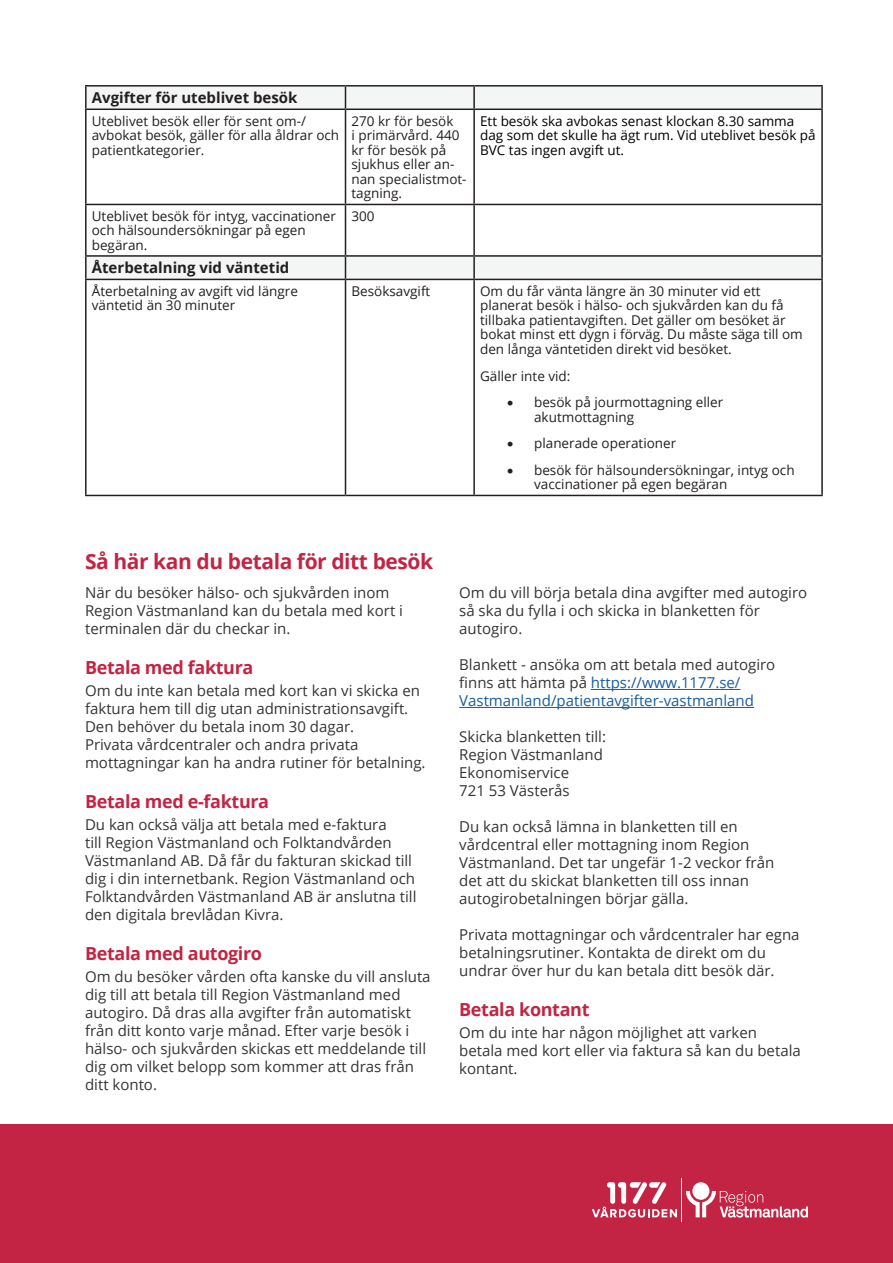
<style>
.page{position:relative;width:893px;height:1263px;background:#fff}
.page>*{position:absolute;margin:0;border:0;box-sizing:border-box;transform-origin:0 0}
.Underrubrik{font:700 21px "Open Sans";letter-spacing:-.02em;color:#c42443}
.Underrubrik-2{font:700 18px "Open Sans";letter-spacing:-.02em;color:#c42443}
.t1{font:15px/18px "Open Sans";color:#333434}
.t2{font:15px/18px "Open Sans";color:#175d9e}
.t3{font:700 15px "Open Sans";color:#231f20}
.t4{font:13.5px/14.5px "Open Sans";color:#231f20}
.t5{font:13.5px/14.5px "Open Sans";color:#000}
.s1{color:#333434}
</style>
<div class="page">
<div style="left:0;top:1125px;width:893px;height:138px;background:#c42443"></div>
<hr style="left:591px;top:689px;width:149px;height:1px;background:#175d9e">
<hr style="left:459px;top:707px;width:295px;height:1px;background:#175d9e">
<svg style="left:87px;top:87px;width:734px;height:192px"></svg>
<hr style="left:85px;top:85px;width:260px;height:2px;background:#231f20">
<hr style="left:85px;top:87px;width:2px;height:22px;background:#231f20">
<hr style="left:345px;top:85px;width:129px;height:2px;background:#231f20">
<svg style="left:345px;top:87px;width:1px;height:22px"></svg>
<hr style="left:474px;top:85px;width:349px;height:2px;background:#231f20">
<hr style="left:473px;top:87px;width:2px;height:22px;background:#231f20">
<hr style="left:821px;top:87px;width:2px;height:22px;background:#231f20">
<hr style="left:85px;top:109px;width:260px;height:1px;background:#231f20">
<hr style="left:85px;top:110px;width:2px;height:94px;background:#231f20">
<hr style="left:345px;top:109px;width:129px;height:1px;background:#231f20">
<hr style="left:345px;top:110px;width:1px;height:94px;background:#231f20">
<hr style="left:474px;top:109px;width:349px;height:1px;background:#231f20">
<hr style="left:473px;top:110px;width:2px;height:94px;background:#231f20">
<hr style="left:821px;top:110px;width:2px;height:94px;background:#231f20">
<hr style="left:85px;top:204px;width:260px;height:1px;background:#231f20">
<hr style="left:85px;top:205px;width:2px;height:50px;background:#231f20">
<hr style="left:345px;top:204px;width:129px;height:1px;background:#231f20">
<hr style="left:345px;top:205px;width:1px;height:50px;background:#231f20">
<hr style="left:474px;top:204px;width:349px;height:1px;background:#231f20">
<hr style="left:473px;top:205px;width:2px;height:50px;background:#231f20">
<hr style="left:821px;top:205px;width:2px;height:50px;background:#231f20">
<hr style="left:85px;top:255px;width:260px;height:2px;background:#231f20">
<hr style="left:85px;top:257px;width:2px;height:22px;background:#231f20">
<hr style="left:345px;top:255px;width:129px;height:2px;background:#231f20">
<svg style="left:345px;top:257px;width:1px;height:22px"></svg>
<hr style="left:474px;top:255px;width:349px;height:2px;background:#231f20">
<hr style="left:473px;top:257px;width:2px;height:22px;background:#231f20">
<hr style="left:821px;top:257px;width:2px;height:22px;background:#231f20">
<hr style="left:85px;top:279px;width:260px;height:1px;background:#231f20">
<hr style="left:85px;top:280px;width:2px;height:215px;background:#231f20">
<hr style="left:345px;top:279px;width:129px;height:1px;background:#231f20">
<hr style="left:345px;top:280px;width:1px;height:215px;background:#231f20">
<hr style="left:474px;top:279px;width:349px;height:1px;background:#231f20">
<hr style="left:473px;top:280px;width:2px;height:215px;background:#231f20">
<hr style="left:821px;top:280px;width:2px;height:215px;background:#231f20">
<hr style="left:85px;top:495px;width:260px;height:1px;background:#231f20">
<hr style="left:345px;top:495px;width:129px;height:1px;background:#231f20">
<hr style="left:474px;top:495px;width:349px;height:1px;background:#231f20">
<div style="left:692px;top:1182px;width:17px;height:18px;background:#fff;border-radius:50%"></div>
<svg style="left:686px;top:1191px;width:122px;height:26px"></svg>
<svg style="left:592px;top:1182px;width:85px;height:35px"></svg>
<hr style="left:681px;top:1178px;width:1px;height:43px;background:#fff">
<p class="t3" style="left:92px;top:87px;width:207px">Avgifter för uteblivet besök</p>
<p class="t4" style="left:92px;top:113px;width:249px">Uteblivet besök eller för sent om-/ avbokat besök, gäller för alla åldrar och patientkategorier.</p>
<p class="t4" style="left:351px;top:113px;width:117px">270 kr för besök<br>i primärvård. 440 kr för besök på sjukhus eller an&shy;nan specialistmot&shy;tagning.</p>
<p class="t5" style="left:480px;top:113px;width:337px">Ett besök ska avbokas senast klockan 8.30 samma dag som det skulle ha ägt rum. Vid uteblivet besök på<br>BVC tas ingen avgift ut.</p>
<p class="t4" style="left:92px;top:208px;width:246px">Uteblivet besök för intyg, vaccinationer och hälsoundersökningar på egen begäran.</p>
<p class="t4" style="left:351px;top:208px;width:25px">300</p>
<p class="t3" style="left:92px;top:257px;width:199px">Återbetalning vid väntetid</p>
<p class="t4" style="left:92px;top:283px;width:208px">Återbetalning av avgift vid längre väntetid än 30 minuter</p>
<p class="t4" style="left:351px;top:283px;width:80px">Besöksavgift</p>
<p class="t4" style="left:480px;top:283px;width:324px">Om du får vänta längre än 30 minuter vid ett planerat besök i hälso- och sjukvården kan du få tillbaka patientavgiften. Det gäller om besöket är bokat minst ett dygn i förväg. Du måste säga till om den långa väntetiden direkt vid besöket.</p>
<p class="t4" style="left:480px;top:368px;width:92px">Gäller inte vid:</p>
<p class="t4" style="left:534px;top:395px;width:191px;text-indent:-27px">• besök på jourmottagning eller akutmottagning</p>
<p class="t4" style="left:507px;top:436px;width:171px">• planerade operationer</p>
<p class="t4" style="left:534px;top:462px;width:262px;text-indent:-27px">• besök för hälsoundersökningar, intyg och vaccinationer på egen begäran</p>
<p class="Underrubrik" style="left:85px;top:546px;width:350px">Så här kan du betala för ditt besök</p>
<p class="t1" style="left:85px;top:583px;width:319px">När du besöker hälso- och sjukvården inom<br>Region Västmanland kan du betala med kort i terminalen där du checkar in.</p>
<p class="Underrubrik-2" style="left:85px;top:655px;width:170px">Betala med faktura</p>
<p class="t1" style="left:85px;top:681px;width:337px">Om du inte kan betala med kort kan vi skicka en faktura hem till dig utan administrationsavgift.<br>Den behöver du betala inom 30 dagar.</p>
<p class="t1" style="left:85px;top:735px;width:342px">Privata vårdcentraler och andra privata mottagningar kan ha andra rutiner för betalning.</p>
<p class="Underrubrik-2" style="left:85px;top:788px;width:186px">Betala med e-faktura</p>
<p class="t1" style="left:85px;top:815px;width:333px">Du kan också välja att betala med e-faktura<br>till Region Västmanland och Folktandvården Västmanland AB. Då får du fakturan skickad till dig i din internetbank. Region Västmanland och Folktandvården Västmanland AB är anslutna till den digitala brevlådan Kivra.</p>
<p class="Underrubrik-2" style="left:85px;top:940px;width:178px">Betala med autogiro</p>
<p class="t1" style="left:85px;top:967px;width:347px">Om du besöker vården ofta kanske du vill ansluta dig till att betala till Region Västmanland med autogiro. Då dras alla avgifter från automatiskt från ditt konto varje månad. Efter varje besök i hälso- och sjukvården skickas ett meddelande till dig om vilket belopp som kommer att dras från ditt konto.</p>
<p class="t1" style="left:459px;top:583px;width:350px">Om du vill börja betala dina avgifter med autogiro så ska du fylla i och skicka in blanketten för autogiro.</p>
<p class="t2" style="left:459px;top:655px;width:318px"><span class="s1">Blankett - ansöka om att betala med autogiro finns att hämta på</span> https://www.1177.se/<br>Vastmanland/patientavgifter-vastmanland</p>
<p class="t1" style="left:459px;top:727px;width:148px">Skicka blanketten till:</p>
<p class="t1" style="left:459px;top:745px;width:145px">Region Västmanland</p>
<p class="t1" style="left:459px;top:763px;width:111px">Ekonomiservice</p>
<p class="t1" style="left:459px;top:781px;width:112px">721 53 Västerås</p>
<p class="t1" style="left:459px;top:817px;width:317px">Du kan också lämna in blanketten till en vårdcentral eller mottagning inom Region Västmanland. Det tar ungefär 1-2 veckor från det att du skickat blanketten till oss innan autogirobetalningen börjar gälla.</p>
<p class="t1" style="left:459px;top:925px;width:342px">Privata mottagningar och vårdcentraler har egna betalningsrutiner. Kontakta de direkt om du undrar över hur du kan betala ditt besök där.</p>
<p class="Underrubrik-2" style="left:459px;top:997px;width:132px">Betala kontant</p>
<p class="t1" style="left:459px;top:1023px;width:343px">Om du inte har någon möjlighet att varken betala med kort eller via faktura så kan du betala kontant.</p>
</div>
